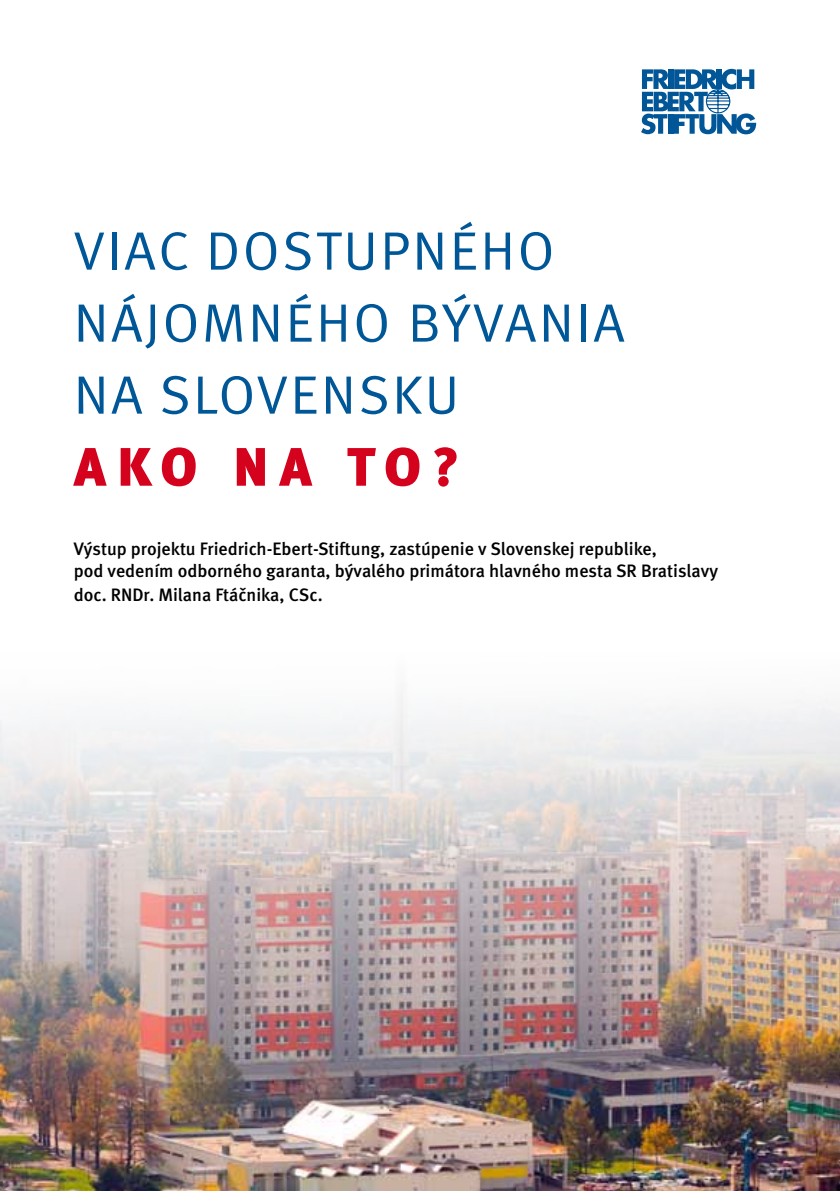
<style>
.page{position:relative;width:840px;height:1191px;background:#fff}
.page>*{position:absolute;margin:0;border:0;box-sizing:border-box;transform-origin:0 0}
.t1{font:54px/72px "Meta Normal CE";letter-spacing:.05em;color:#005798}
.t2{font:54px "Meta Black Caps CE";letter-spacing:.18em;color:#d4021d}
.t3{font:18px/21.6px "Meta Medium CE";color:#000}
</style>
<div class="page">
<img style="left:0;top:691px;width:839px;height:500px">
<svg style="left:641px;top:69px;width:114px;height:65px"></svg>
<h1 class="t1" style="left:74px;top:214px;width:552px">VIAC DOSTUPNÉHO<br>NÁJOMNÉHO BÝVANIA<br>NA SLOVENSKU</h1>
<h1 class="t2" style="left:74px;top:434px;width:387px">AKO NA TO?</h1>
<p class="t3" style="left:74px;top:538px;width:645px">Výstup projektu Friedrich-Ebert-Stiftung, zastúpenie v Slovenskej republike,<br>pod vedením odborného garanta, bývalého primátora hlavného mesta SR Bratislavy</p>
<p class="t3" style="left:74px;top:583px;width:250px">doc. RNDr. Milana Ftáčnika, CSc.</p>
</div>
